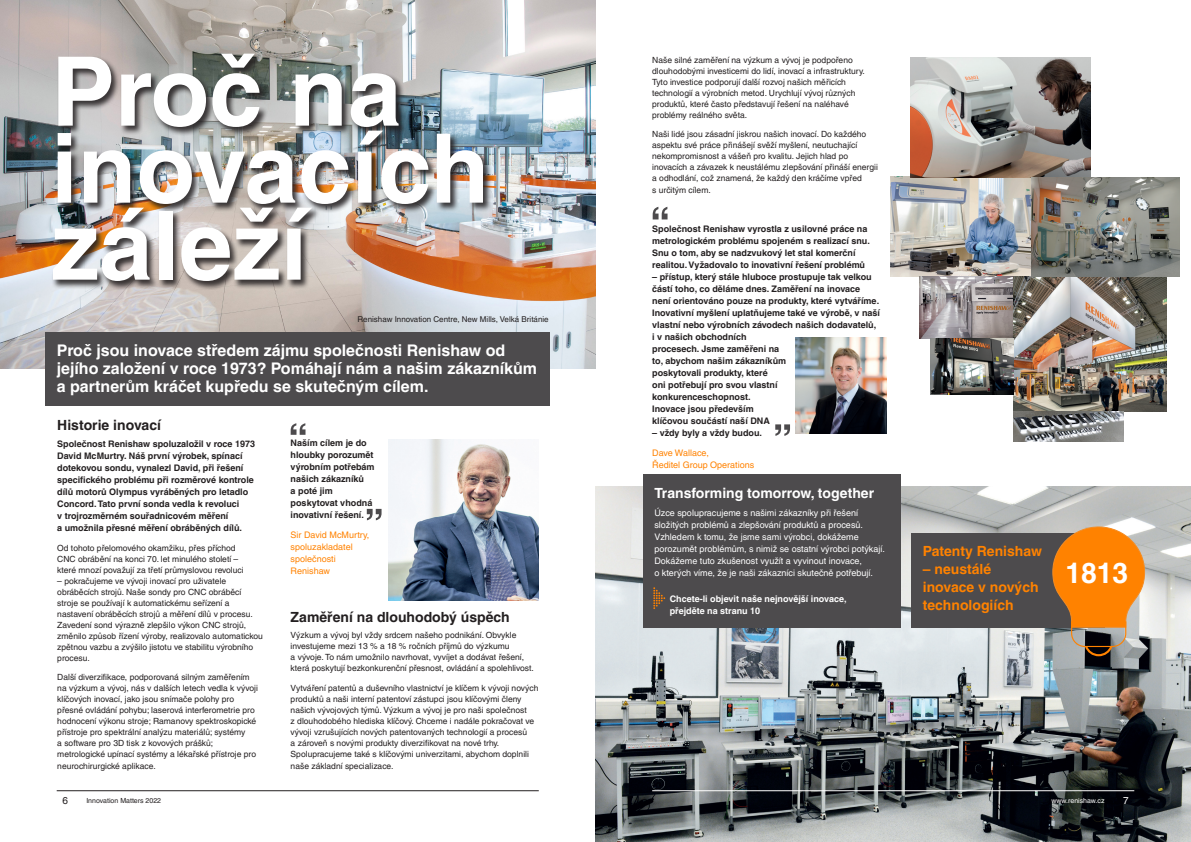
<style>
.page{position:relative;width:1191px;height:842px;background:#fff}
.page>*{position:absolute;margin:0;border:0;box-sizing:border-box;transform-origin:0 0}
.Inside_Headline_24pt{font:700 96px/77px "Helvetica LT Pro";color:#fff}
.Subheading_16pt_Bold{font:700 28.3px "Helvetica LT Pro";color:#fff}
.Subheading_16pt_Bold-2{font:700 16px/18px "Helvetica LT Pro";color:#fff}
.Subheading_16pt_Bold-3{font:700 14px/18px "Helvetica LT Pro";color:#ff8200}
.Subheading_14pt_Bold{font:700 14px "Helvetica LT Pro";color:#231f20}
.Subheading_14pt_Bold-2{font:700 14px "Helvetica LT Pro";color:#fff}
.t1{font:10px "Helvetica LT Pro";color:#231f20}
.Page_number_RIGHT{font:10px "Helvetica LT Pro";color:#fff}
.Body_Text_9pt_Bold{font:700 9px/12px "Helvetica LT Pro";color:#231f20}
.Body_Text_9pt{font:9px/12px "Helvetica LT Pro";color:#fff}
.Body_Text_9pt-2{font:9px/12px "Helvetica LT Pro";color:#ff8200}
.Body_Text_9pt_Bold-2{font:700 9px/12px "Helvetica LT Pro";color:#fff}
.Body_Text_9pt-3{font:8.5px/11px "Helvetica LT Pro";color:#231f20}
.Body_Text_8pt{font:8px "Helvetica LT Pro";color:#231f20}
.t2{font:7px "Helvetica LT Pro";color:#231f20}
.Document_URL_RIGHT{font:7px "Helvetica LT Pro";color:#fff}
</style>
<div class="page">
<hr style="left:57px;top:790px;width:482px;height:1px;background:#231f20">
<img style="left:595px;top:486px;width:596px;height:356px">
<img style="left:0;top:0;width:595px;height:369px">
<img style="left:890px;top:177px;width:141px;height:99px">
<hr style="left:652px;top:790px;width:482px;height:1px;background:#fff">
<div style="left:45px;top:332px;width:505px;height:73px;background:#4d4b4d"></div>
<img style="left:910px;top:57px;width:180px;height:120px">
<img style="left:919px;top:276px;width:94px;height:63px">
<img style="left:1013px;top:276px;width:153px;height:136px">
<img style="left:930px;top:339px;width:83px;height:55px">
<img style="left:1013px;top:411px;width:110px;height:30px">
<img style="left:1031px;top:177px;width:148px;height:99px">
<svg style="left:291px;top:423px;width:14px;height:12px"></svg>
<div style="left:643px;top:474px;width:257px;height:154px;background:#4d4b4d"></div>
<svg style="left:653px;top:587px;width:12px;height:22px"></svg>
<div style="left:51px;top:52px;width:441px;height:238px;background:#231f20;opacity:.87"></div>
<div style="left:911px;top:533px;width:194px;height:95px;background:#4d4b4d"></div>
<svg style="left:1052px;top:526px;width:93px;height:131px;background:#d28637"></svg>
<img style="left:388px;top:439px;width:151px;height:161px">
<svg style="left:367px;top:509px;width:14px;height:11px"></svg>
<img style="left:795px;top:337px;width:91px;height:97px">
<svg style="left:652px;top:207px;width:15px;height:12px"></svg>
<svg style="left:775px;top:424px;width:15px;height:12px"></svg>
<p class="Inside_Headline_24pt" style="left:51px;top:54px;width:440px">Proč na inovacích záleží</p>
<p class="Body_Text_8pt" style="left:357px;top:314px;width:193px">Renishaw Innovation Centre, New Mills, Velká Británie</p>
<p class="Subheading_16pt_Bold-2" style="left:57px;top:342px;width:482px">Proč jsou inovace středem zájmu společnosti Renishaw od jejího založení v roce 1973? Pomáhají nám a našim zákazníkům a partnerům kráčet kupředu se skutečným cílem.</p>
<p class="Subheading_14pt_Bold" style="left:57px;top:416px;width:105px">Historie inovací</p>
<p class="Body_Text_9pt_Bold" style="left:57px;top:438px;width:199px">Společnost Renishaw spoluzaložil v roce 1973<br>David McMurtry. Náš první výrobek, spínací dotekovou sondu, vynalezl David, při řešení specifického problému při rozměrové kontrole dílů motorů Olympus vyráběných pro letadlo Concord. Tato první sonda vedla k revoluci<br>v trojrozměrném souřadnicovém měření<br>a umožnila přesné měření obráběných dílů.</p>
<p class="Body_Text_9pt-3" style="left:57px;top:542px;width:188px">Od tohoto přelomového okamžiku, přes příchod<br>CNC obrábění na konci 70. let minulého století – které mnozí považují za třetí průmyslovou revoluci</p>
<p class="Body_Text_9pt-3" style="left:57px;top:575px;width:207px">– pokračujeme ve vývoji inovací pro uživatele obráběcích strojů. Naše sondy pro CNC obráběcí stroje se používají k automatickému seřízení a nastavení obráběcích strojů a měření dílů v procesu.<br>Zavedení sond výrazně zlepšilo výkon CNC strojů, změnilo způsob řízení výroby, realizovalo automatickou zpětnou vazbu a zvýšilo jistotu ve stabilitu výrobního procesu.</p>
<p class="Body_Text_9pt-3" style="left:57px;top:672px;width:202px">Další diverzifikace, podporovaná silným zaměřením na výzkum a vývoj, nás v dalších letech vedla k vývoji klíčových inovací, jako jsou snímače polohy pro přesné ovládání pohybu; laserová interferometrie pro hodnocení výkonu stroje; Ramanovy spektroskopické přístroje pro spektrální analýzu materiálů; systémy<br>a software pro 3D tisk z kovových prášků; metrologické upínací systémy a lékařské přístroje pro</p>
<p class="Body_Text_9pt-3" style="left:57px;top:761px;width:100px">neurochirurgické aplikace.</p>
<p class="Body_Text_9pt_Bold" style="left:291px;top:437px;width:85px">Naším cílem je do hloubky porozumět výrobním potřebám našich zákazníků<br>a poté jim poskytovat vhodná inovativní řešení.</p>
<p class="Body_Text_9pt-2" style="left:291px;top:529px;width:80px">Sir David McMurtry, spoluzakladatel společnosti<br>Renishaw</p>
<p class="Subheading_14pt_Bold" style="left:291px;top:608px;width:220px">Zaměření na dlouhodobý úspěch</p>
<p class="Body_Text_9pt-3" style="left:291px;top:630px;width:245px">Výzkum a vývoj byl vždy srdcem našeho podnikání. Obvykle investujeme mezi 13 % a 18 % ročních příjmů do výzkumu<br>a vývoje. To nám umožnilo navrhovat, vyvíjet a dodávat řešení, která poskytují bezkonkurenční přesnost, ovládání a spolehlivost.</p>
<p class="Body_Text_9pt-3" style="left:291px;top:682px;width:249px">Vytváření patentů a duševního vlastnictví je klíčem k vývoji nových produktů a naši interní patentoví zástupci jsou klíčovými členy našich vývojových týmů. Výzkum a vývoj je pro naši společnost<br>z dlouhodobého hlediska klíčový. Chceme i nadále pokračovat ve vývoji vzrušujících nových patentovaných technologií a procesů<br>a zároveň s novými produkty diverzifikovat na nové trhy.<br>Spolupracujeme také s klíčovými univerzitami, abychom doplnili</p>
<p class="Body_Text_9pt-3" style="left:291px;top:760px;width:104px">naše základní specializace.</p>
<p class="Body_Text_9pt-3" style="left:652px;top:54px;width:214px">Naše silné zaměření na výzkum a vývoj je podpořeno dlouhodobými investicemi do lidí, inovací a infrastruktury.<br>Tyto investice podporují další rozvoj našich měřicích technologií a výrobních metod. Urychlují vývoj různých produktů, které často představují řešení na naléhavé problémy reálného světa.</p>
<p class="Body_Text_9pt-3" style="left:652px;top:129px;width:227px">Naši lidé jsou zásadní jiskrou našich inovací. Do každého aspektu své práce přinášejí svěží myšlení, neutuchající nekompromisnost a vášeň pro kvalitu. Jejich hlad po inovacích a závazek k neustálému zlepšování přináší energii a odhodlání, což znamená, že každý den kráčíme vpřed</p>
<p class="Body_Text_9pt-3" style="left:652px;top:185px;width:60px">s určitým cílem.</p>
<p class="Body_Text_9pt_Bold" style="left:652px;top:222px;width:219px">Společnost Renishaw vyrostla z usilovné práce na metrologickém problému spojeném s realizací snu.<br>Snu o tom, aby se nadzvukový let stal komerční realitou. Vyžadovalo to inovativní řešení problémů</p>
<p class="Body_Text_9pt_Bold" style="left:652px;top:270px;width:229px">– přístup, který stále hluboce prostupuje tak velkou částí toho, co děláme dnes. Zaměření na inovace není orientováno pouze na produkty, které vytváříme.<br>Inovativní myšlení uplatňujeme také ve výrobě, v naší vlastní nebo výrobních závodech našich dodavatelů, i v našich obchodních<br>procesech. Jsme zaměřeni na<br>to, abychom našim zákazníkům<br>poskytovali produkty, které<br>oni potřebují pro svou vlastní<br>konkurenceschopnost.<br>Inovace jsou především<br>klíčovou součástí naší DNA</p>
<p class="Body_Text_9pt_Bold" style="left:652px;top:426px;width:111px">– vždy byly a vždy budou.</p>
<p class="Body_Text_9pt-2" style="left:652px;top:447px;width:103px">Dave Wallace,<br>Ředitel Group Operations</p>
<p class="Subheading_14pt_Bold-2" style="left:654px;top:484px;width:221px">Transforming tomorrow, together</p>
<p class="Body_Text_9pt" style="left:654px;top:506px;width:232px">Úzce spolupracujeme s našimi zákazníky při řešení složitých problémů a zlepšování produktů a procesů.<br>Vzhledem k tomu, že jsme sami výrobci, dokážeme porozumět problémům, s nimiž se ostatní výrobci potýkají.<br>Dokážeme tuto zkušenost využít a vyvinout inovace,<br>o kterých víme, že je naši zákazníci skutečně potřebují.</p>
<p class="Body_Text_9pt_Bold-2" style="left:669px;top:592px;width:178px">Chcete-li objevit naše nejnovější inovace, přejděte na stranu 10</p>
<p class="Subheading_16pt_Bold-3" style="left:922px;top:542px;width:121px">Patenty Renishaw</p>
<p class="Subheading_16pt_Bold-3" style="left:922px;top:560px;width:117px">– neustálé inovace v nových technologiích</p>
<p class="Subheading_16pt_Bold" style="left:1065px;top:556px;width:64px">1813</p>
<p class="t1" style="left:62px;top:795px;width:7px">6</p>
<p class="t2" style="left:86px;top:797px;width:76px">Innovation Matters 2022</p>
<p class="Document_URL_RIGHT" style="left:1051px;top:797px;width:55px">www.renishaw.cz</p>
<p class="Page_number_RIGHT" style="left:1123px;top:795px;width:7px">7</p>
</div>
